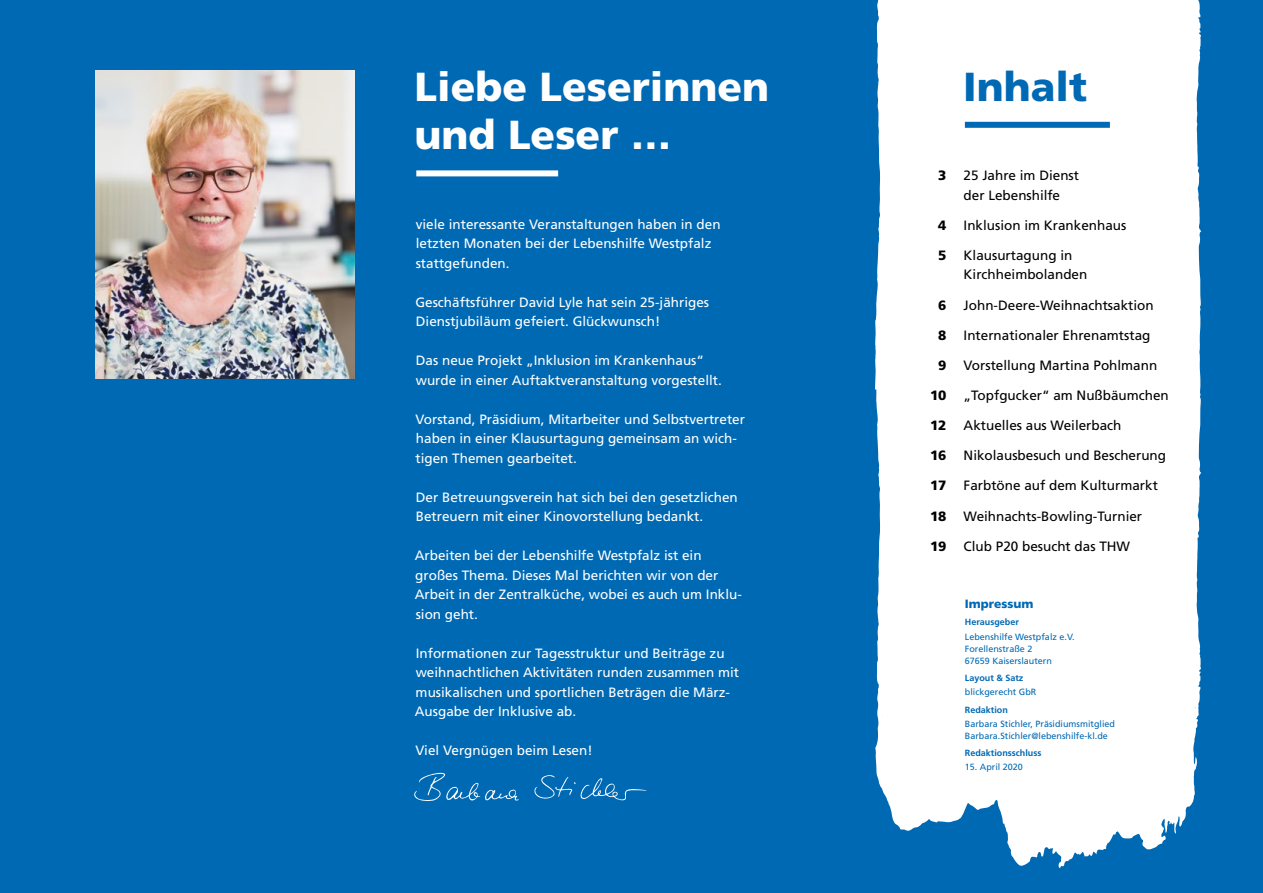
<style>
.page{position:relative;width:1263px;height:893px;background:#0069b4}
.page>*{position:absolute;margin:0;border:0;box-sizing:border-box;transform-origin:0 0}
.t1{font:900 40.5px/48.6px "Frutiger LT Pro";color:#fff}
.t2{font:900 40.5px "Frutiger LT Pro";color:#0069b4}
.t3{font:13.5px/19.5px "Frutiger LT Pro";color:#fff}
.t4{font:13.5px/19.5px "Frutiger LT Pro";color:#000}
.t5{font:900 13.5px "Frutiger LT Pro";color:#000}
.t6{font:900 12px "Frutiger LT Pro";color:#0069b4}
.t7{font:9px/12px "Frutiger LT Pro";color:#0069b4}
.t8{font:700 9px "Frutiger LT Pro";color:#0069b4}
</style>
<div class="page">
<div style="left:875px;top:0;width:326px;height:868px;background:#fff"></div>
<div style="left:416px;top:170px;width:142px;height:6px;background:#fff"></div>
<div style="left:965px;top:122px;width:145px;height:6px;background:#0069b4"></div>
<svg style="left:534px;top:775px;width:113px;height:26px"></svg>
<svg style="left:414px;top:772px;width:105px;height:30px"></svg>
<img style="left:96px;top:70px;width:258px;height:308px">
<h1 class="t1" style="left:415px;top:62px;width:356px">Liebe Leserinnen und Leser …</h1>
<h1 class="t2" style="left:963px;top:62px;width:125px">Inhalt</h1>
<p class="t3" style="left:416px;top:214px;width:306px">viele interessante Veranstaltungen haben in den letzten Monaten bei der Lebenshilfe Westpfalz stattgefunden.</p>
<p class="t3" style="left:415px;top:292px;width:295px">Geschäftsführer David Lyle hat sein 25-jähriges<br>Dienstjubiläum gefeiert. Glückwunsch!</p>
<p class="t3" style="left:416px;top:351px;width:308px">Das neue Projekt „Inklusion im Krankenhaus“ wurde in einer Auftaktveranstaltung vorgestellt.</p>
<p class="t3" style="left:415px;top:409px;width:331px">Vorstand, Präsidium, Mitarbeiter und Selbstvertreter haben in einer Klausurtagung gemeinsam an wich&shy;tigen Themen gearbeitet.</p>
<p class="t3" style="left:416px;top:487px;width:323px">Der Betreuungsverein hat sich bei den gesetzlichen<br>Betreuern mit einer Kinovorstellung bedankt.</p>
<p class="t3" style="left:415px;top:546px;width:329px">Arbeiten bei der Lebenshilfe Westpfalz ist ein großes Thema. Dieses Mal berichten wir von der Arbeit in der Zentralküche, wobei es auch um Inklu&shy;sion geht.</p>
<p class="t3" style="left:415px;top:643px;width:326px">Informationen zur Tagesstruktur und Beiträge zu weihnachtlichen Aktivitäten runden zusammen mit musikalischen und sportlichen Beträgen die März-Ausgabe der Inklusive ab.</p>
<p class="t3" style="left:415px;top:741px;width:179px">Viel Vergnügen beim Lesen!</p>
<p class="t5" style="left:938px;top:167px;width:10px">3</p>
<p class="t4" style="left:963px;top:166px;width:117px">25 Jahre im Dienst der Lebenshilfe</p>
<p class="t5" style="left:938px;top:217px;width:10px">4</p>
<p class="t4" style="left:963px;top:215px;width:164px">Inklusion im Krankenhaus</p>
<p class="t5" style="left:938px;top:247px;width:10px">5</p>
<p class="t4" style="left:963px;top:246px;width:125px">Klausurtagung in<br>Kirchheimbolanden</p>
<p class="t5" style="left:938px;top:297px;width:10px">6</p>
<p class="t4" style="left:963px;top:295px;width:192px">John-Deere-Weihnachtsaktion</p>
<p class="t5" style="left:938px;top:327px;width:10px">8</p>
<p class="t4" style="left:963px;top:325px;width:188px">Internationaler Ehrenamtstag</p>
<p class="t5" style="left:938px;top:357px;width:10px">9</p>
<p class="t4" style="left:963px;top:355px;width:195px">Vorstellung Martina Pohlmann</p>
<p class="t5" style="left:930px;top:387px;width:18px">10</p>
<p class="t4" style="left:963px;top:386px;width:207px">„Topfgucker“ am Nußbäumchen</p>
<p class="t5" style="left:930px;top:417px;width:18px">12</p>
<p class="t4" style="left:963px;top:416px;width:159px">Aktuelles aus Weilerbach</p>
<p class="t5" style="left:930px;top:447px;width:18px">16</p>
<p class="t4" style="left:963px;top:446px;width:204px">Nikolausbesuch und Bescherung</p>
<p class="t5" style="left:930px;top:477px;width:18px">17</p>
<p class="t4" style="left:963px;top:476px;width:196px">Farbtöne auf dem Kulturmarkt</p>
<p class="t5" style="left:930px;top:508px;width:18px">18</p>
<p class="t4" style="left:963px;top:506px;width:180px">Weihnachts-Bowling-Turnier</p>
<p class="t5" style="left:930px;top:538px;width:18px">19</p>
<p class="t4" style="left:963px;top:536px;width:168px">Club P20 besucht das THW</p>
<p class="t6" style="left:965px;top:596px;width:70px">Impressum</p>
<p class="t8" style="left:965px;top:617px;width:56px">Herausgeber</p>
<p class="t7" style="left:965px;top:630px;width:111px">Lebenshilfe Westpfalz e.V.<br>Forellenstraße 2<br>67659 Kaiserslautern</p>
<p class="t8" style="left:965px;top:672px;width:60px">Layout &amp; Satz</p>
<p class="t7" style="left:965px;top:686px;width:73px">blickgerecht GbR</p>
<p class="t8" style="left:965px;top:704px;width:45px">Redaktion</p>
<p class="t7" style="left:965px;top:718px;width:152px">Barbara Stichler, Präsidiumsmitglied<br>Barbara.Stichler@lebenshilfe-kl.de</p>
<p class="t8" style="left:965px;top:748px;width:78px">Redaktionsschluss</p>
<p class="t7" style="left:965px;top:761px;width:60px">15. April 2020</p>
</div>
